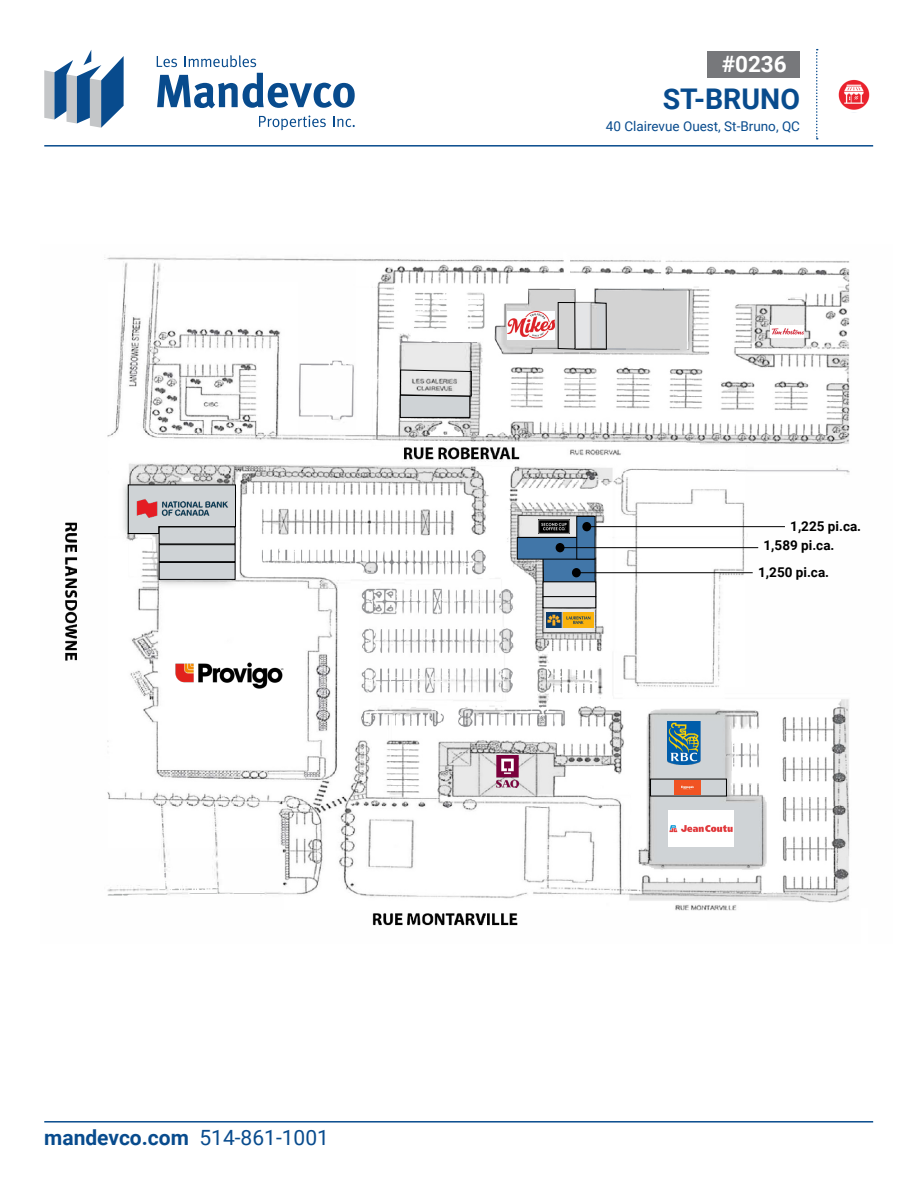
<style>
.page{position:relative;width:918px;height:1188px;background:#fff}
.page>*{position:absolute;margin:0;border:0;box-sizing:border-box;transform-origin:0 0}
.t1{font:700 28.5px "Roboto";color:#084b8d}
.t2{font:700 22.5px "Roboto";color:#fff}
.t3{font:700 21px "Roboto";color:#084b8d}
.t4{font:700 13.5px/27.6px "Roboto";color:#000;text-align:center}
.t5{font:13.5px "Roboto";color:#084b8d}
.s1{font-weight:400}
</style>
<div class="page">
<img style="left:65px;top:257px;width:785px;height:669px">
<svg style="left:542px;top:557px;width:54px;height:26px"></svg>
<svg style="left:558px;top:302px;width:49px;height:48px;background:#c2c2c3"></svg>
<svg style="left:400px;top:369px;width:72px;height:49px;background:#c0c1c2"></svg>
<div style="left:181px;top:645px;width:83px;height:35px;background:#fff"></div>
<img style="left:547px;top:613px;width:46px;height:15px">
<img style="left:668px;top:721px;width:33px;height:44px">
<img style="left:176px;top:662px;width:108px;height:26px">
<img style="left:538px;top:520px;width:32px;height:14px">
<img style="left:507px;top:312px;width:47px;height:28px">
<div style="left:159px;top:544px;width:76px;height:18px;background:#cfd3d6;border:1px solid #000"></div>
<div style="left:650px;top:779px;width:77px;height:17px;background:#cfd3d6"></div>
<div style="left:159px;top:562px;width:76px;height:18px;background:#cfd3d6;border:1px solid #000"></div>
<div style="left:159px;top:527px;width:76px;height:17px;background:#cfd3d6"></div>
<img style="left:128px;top:478px;width:109px;height:62px">
<img style="left:496px;top:756px;width:22px;height:32px">
<img style="left:668px;top:810px;width:65px;height:36px">
<img style="left:675px;top:781px;width:26px;height:14px">
<img style="left:771px;top:326px;width:33px;height:12px">
<hr style="left:44px;top:145px;width:829px;height:2px;background:#084b8d">
<hr style="left:44px;top:1121px;width:829px;height:2px;background:#084b8d">
<svg style="left:157px;top:56px;width:20px;height:11px"></svg>
<svg style="left:185px;top:55px;width:71px;height:12px"></svg>
<svg style="left:157px;top:73px;width:198px;height:35px"></svg>
<svg style="left:259px;top:115px;width:67px;height:15px"></svg>
<svg style="left:333px;top:116px;width:22px;height:11px"></svg>
<svg style="left:44px;top:50px;width:80px;height:78px"></svg>
<div style="left:708px;top:51px;width:92px;height:27px;background:#77787b"></div>
<svg style="left:816px;top:49px;width:2px;height:91px"></svg>
<img style="left:838px;top:79px;width:32px;height:31px">
<div style="left:517px;top:537px;width:77px;height:22px;background:#4176a8;border:1px solid #000"></div>
<div style="left:556px;top:543px;width:9px;height:9px;background:#000;border-radius:50%"></div>
<div style="left:572px;top:568px;width:9px;height:9px;background:#000;border-radius:50%"></div>
<hr style="left:576px;top:572px;width:177px;height:1px;background:#000">
<div style="left:543px;top:581px;width:53px;height:16px;background:#e4e5e7;border:1px solid #000"></div>
<div style="left:576px;top:516px;width:19px;height:43px;background:#4176a8;border:1px solid #000"></div>
<div style="left:543px;top:596px;width:53px;height:12px;background:#e4e5e7;border:1px solid #000"></div>
<hr style="left:560px;top:547px;width:198px;height:1px;background:#000">
<div style="left:582px;top:522px;width:9px;height:9px;background:#000;border-radius:50%"></div>
<hr style="left:587px;top:526px;width:198px;height:1px;background:#000">
<h3 class="t3" style="left:44px;top:1122px;width:286px">mandevco.com <span class="s1">514-861-1001</span></h3>
<h2 class="t2" style="left:722px;top:48px;width:67px">#0236</h2>
<h1 class="t1" style="left:663px;top:79px;width:139px">ST-BRUNO</h1>
<p class="t5" style="left:606px;top:117px;width:196px">40 Clairevue Ouest, St-Bruno, QC</p>
<p class="t4" style="left:790px;top:512px;width:72px">1,225 pi.ca.</p>
<p class="t4" style="left:758px;top:531px;width:78px">1,589 pi.ca.<br>1,250 pi.ca.</p>
</div>
